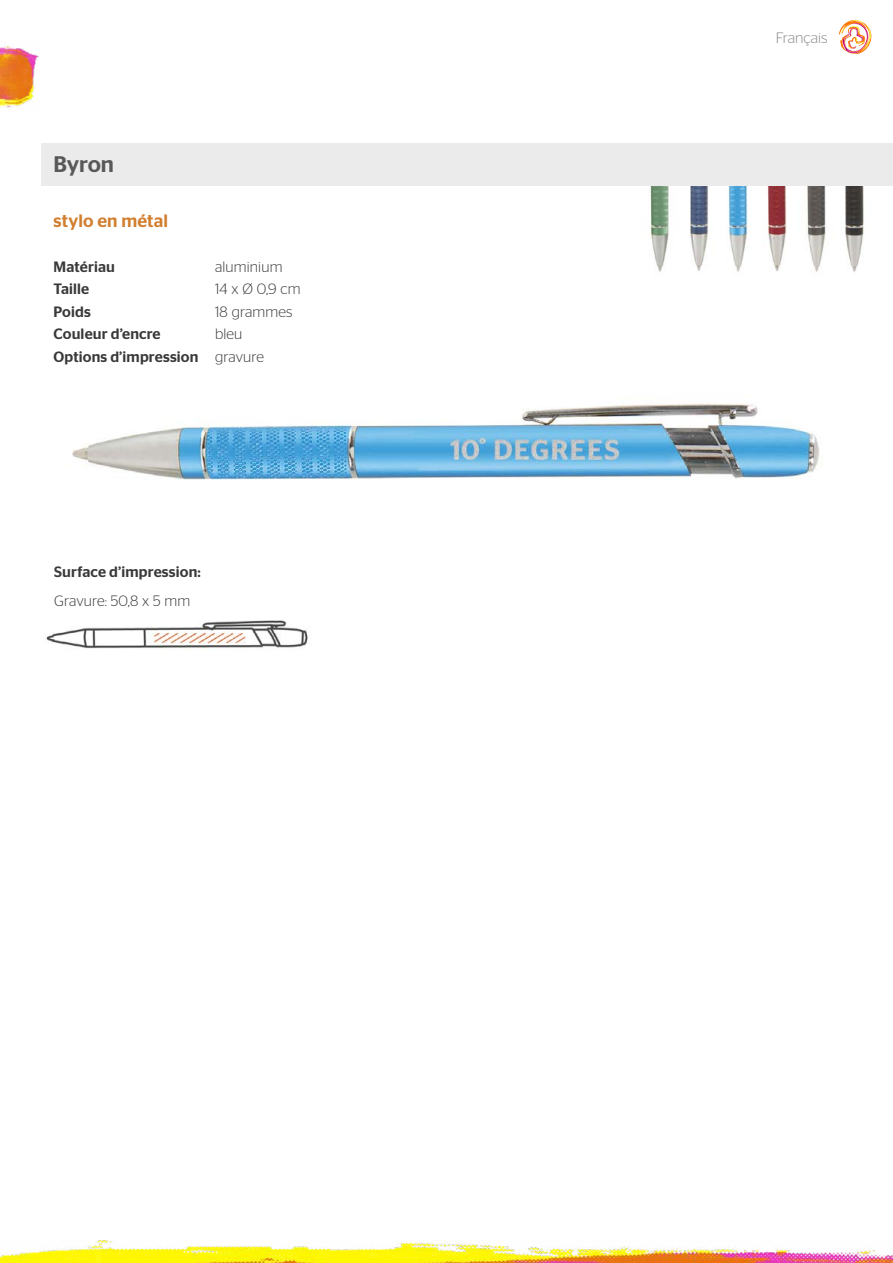
<style>
.page{position:relative;width:893px;height:1263px;background:#fff}
.page>*{position:absolute;margin:0;border:0;box-sizing:border-box;transform-origin:0 0}
.t1{font:500 22.5px "Stag Sans";letter-spacing:-.005em;color:#585858}
.t2{font:500 18px "Stag Sans";letter-spacing:.01em;color:#d27e2f}
.t3{font:500 15px/22.5px "Stag Sans";letter-spacing:.01em;color:#393939}
.t4{font:300 15px "Stag Sans";letter-spacing:.01em;color:#393939}
.t5{font:300 15px "Stag Sans";color:#888}
.s1{font-weight:300}
</style>
<div class="page">
<img style="left:0;top:1240px;width:893px;height:23px">
<img style="left:0;top:45px;width:39px;height:63px">
<svg style="left:839px;top:20px;width:33px;height:34px"></svg>
<div style="left:41px;top:144px;width:852px;height:42px;background:#ebebeb"></div>
<img style="left:72px;top:403px;width:748px;height:77px">
<img style="left:46px;top:620px;width:262px;height:30px">
<img style="left:650px;top:186px;width:214px;height:86px">
<h1 class="t1" style="left:54px;top:151px;width:62px">Byron</h1>
<p class="t2" style="left:54px;top:210px;width:116px">stylo en métal</p>
<p class="t3" style="left:54px;top:255px;width:63px">Matériau</p>
<p class="t4" style="left:215px;top:258px;width:69px">aluminium</p>
<p class="t3" style="left:54px;top:278px;width:37px">Taille</p>
<p class="t4" style="left:215px;top:281px;width:87px">14 x Ø 0,9 cm</p>
<p class="t3" style="left:54px;top:300px;width:39px">Poids</p>
<p class="t4" style="left:215px;top:303px;width:79px">18 grammes</p>
<p class="t3" style="left:54px;top:323px;width:109px">Couleur d’encre</p>
<p class="t3" style="left:54px;top:323px;width:212px;text-indent:162px"><span class="s1">bleu<br></span>Options d’impression <span class="s1">gravure</span></p>
<p class="t3" style="left:54px;top:561px;width:148px">Surface d’impression:</p>
<p class="t4" style="left:54px;top:592px;width:138px">Gravure: 50,8 x 5 mm</p>
<p class="t5" style="left:776px;top:30px;width:53px">Français</p>
</div>
